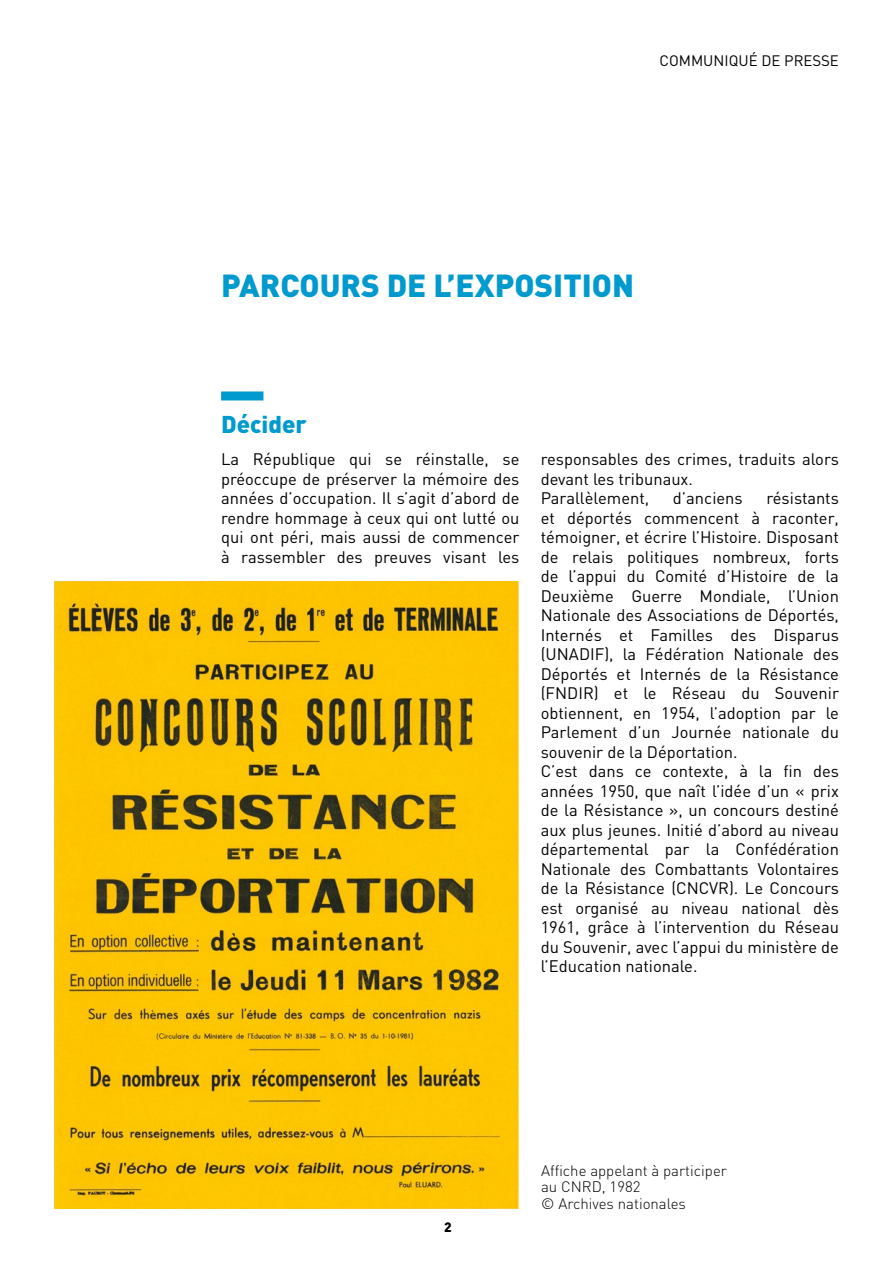
<style>
.page{position:relative;width:893px;height:1263px;background:#fff}
.page>*{position:absolute;margin:0;border:0;box-sizing:border-box;transform-origin:0 0}
.t1{font:900 31.5px "DIN";color:#009ace}
.t2{font:900 24px "DIN";color:#009ace}
.t3{font:16.5px/19.5px "DIN";color:#000}
.t4{font:300 15px/16.5px "DIN";color:#000}
.t5{font:15px "DIN";color:#000}
.t6{font:900 13.5px "DIN";color:#000}
</style>
<div class="page">
<div style="left:221px;top:391px;width:42px;height:9px;background:#009ace"></div>
<img style="left:54px;top:581px;width:465px;height:628px">
<p class="t5" style="left:659px;top:51px;width:181px">COMMUNIQUÉ DE PRESSE</p>
<h1 class="t1" style="left:221px;top:265px;width:414px">PARCOURS DE L’EXPOSITION</h1>
<h2 class="t2" style="left:221px;top:408px;width:87px">Décider</h2>
<p class="t3" style="left:221px;top:449px;width:300px;text-align:justify">La République qui se réinstalle, se préoccupe de préserver la mémoire des années d’occupation. Il s’agit d’abord de rendre hommage à ceux qui ont lutté ou qui ont péri, mais aussi de commencer à rassembler des preuves visant les</p>
<p class="t3" style="left:541px;top:449px;width:300px">responsables des crimes, traduits alors devant les tribunaux.<br>Parallèlement,</p>
<p class="t3" style="left:541px;top:488px;width:300px;text-indent:226px">résistants et déportés commencent à raconter, témoigner, et écrire l’Histoire. Disposant de relais politiques nombreux, forts de l’appui du Comité d’Histoire de la Deuxième Guerre Mondiale, l’Union Nationale des Associations de Déportés, Internés et Familles des Disparus (UNADIF), la Fédération Nationale des Déportés et Internés de la Résistance (FNDIR) et le Réseau du Souvenir obtiennent, en 1954, l’adoption par le Parlement d’un Journée nationale du souvenir de la Déportation.<br>C’est dans ce contexte, à la fin des années 1950, que naît l’idée d’un « prix de la Résistance », un concours destiné aux plus jeunes. Initié d’abord au niveau départemental par la Confédération Nationale des Combattants Volontaires de la Résistance (CNCVR). Le Concours est organisé au niveau national dès 1961, grâce à l’intervention du Réseau du Souvenir, avec l’appui du ministère de l’Education nationale.</p>
<p class="t3" style="left:673px;top:488px;width:71px">d’anciens</p>
<p class="t6" style="left:444px;top:1218px;width:9px">2</p>
<p class="t4" style="left:541px;top:1162px;width:187px">Affiche appelant à participer au CNRD, 1982<br>© Archives nationales</p>
</div>
